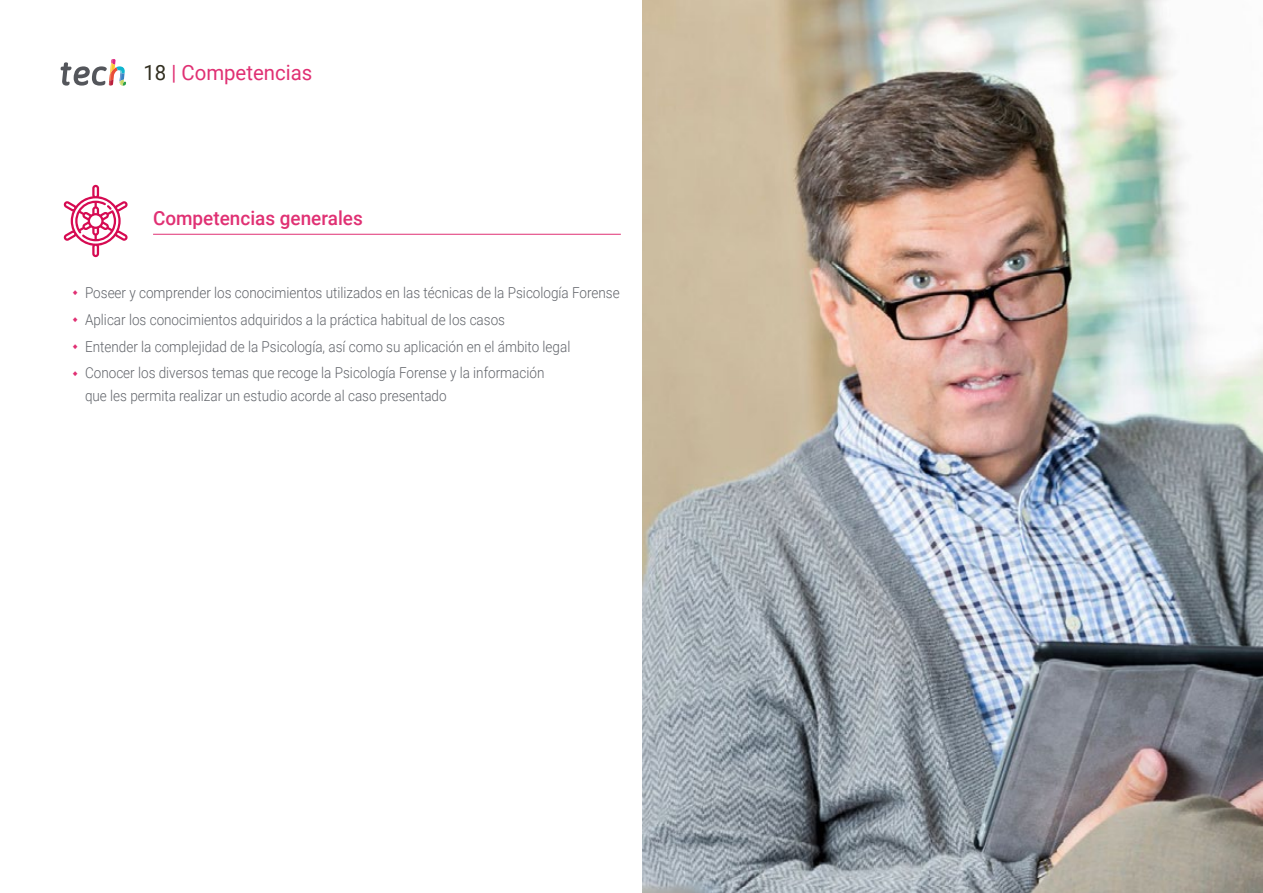
<style>
.page{position:relative;width:1263px;height:893px;background:#fff}
.page>*{position:absolute;margin:0;border:0;box-sizing:border-box;transform-origin:0 0}
.t1{font:21px "Roboto";color:#e03073}
.t2{font:500 19.5px "Roboto";color:#e03073}
.t3{font:300 15px/26.7px "Roboto";color:#61646a;scale:.9 1}
.s1{color:#312e20}
</style>
<div class="page">
<hr style="left:153px;top:234px;width:468px;height:1px;background:#e03073">
<svg style="left:63px;top:185px;width:65px;height:72px"></svg>
<svg style="left:61px;top:59px;width:65px;height:27px"></svg>
<img style="left:642px;top:0;width:621px;height:893px">
<h1 class="t1" style="left:144px;top:57px;width:170px"><span class="s1">18</span> | Competencias</h1>
<h2 class="t2" style="left:153px;top:205px;width:211px">Competencias generales</h2>
<p class="t3" style="left:85px;top:279px;width:596px">Poseer y comprender los conocimientos utilizados en las técnicas de la Psicología Forense Aplicar los conocimientos adquiridos a la práctica habitual de los casos<br>Entender la complejidad de la Psicología, así como su aplicación en el ámbito legal Conocer los diversos temas que recoge la Psicología Forense y la información</p>
<p class="t3" style="left:85px;top:382px;width:403px">que les permita realizar un estudio acorde al caso presentado</p>
</div>
